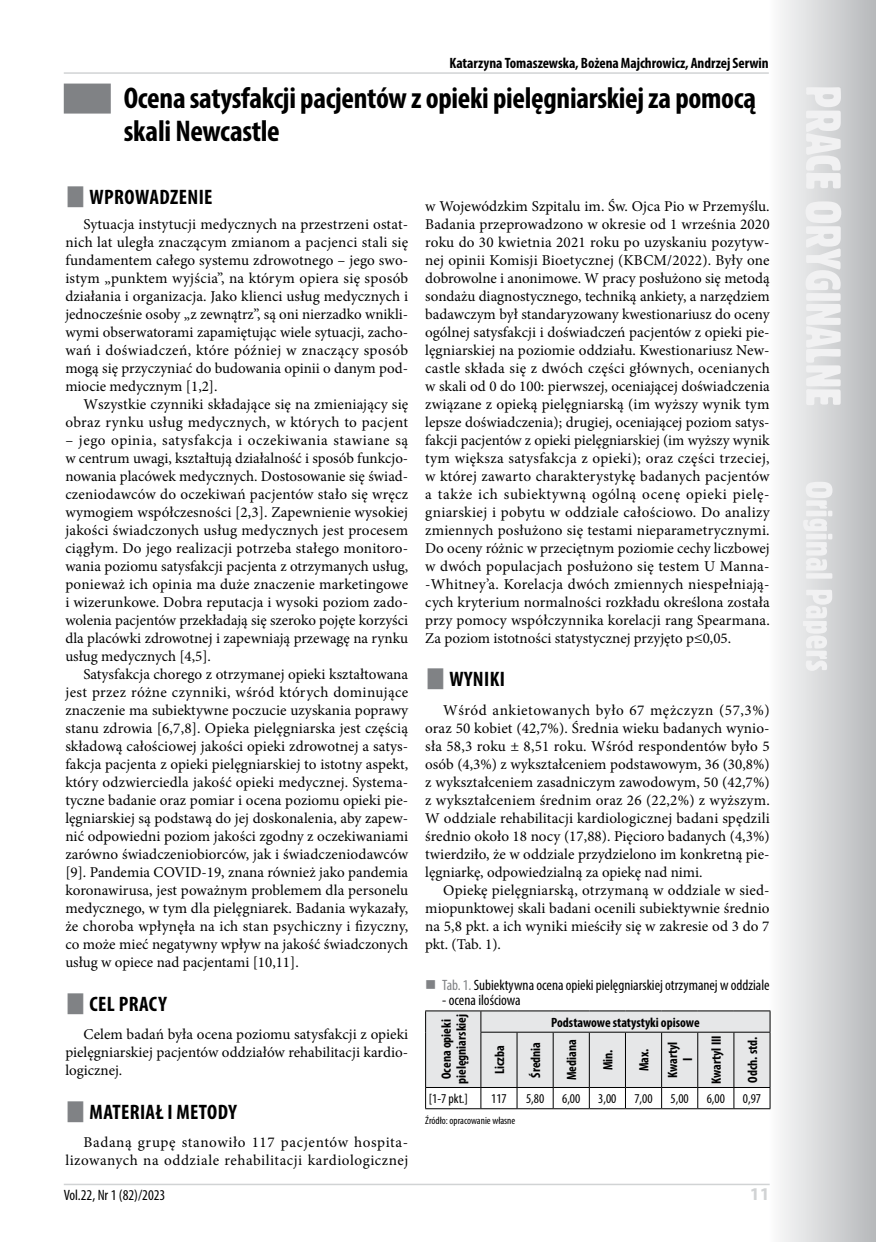
<style>
.page{position:relative;width:876px;height:1242px;background:#fff}
.page>*{position:absolute;margin:0;border:0;box-sizing:border-box;transform-origin:0 0}
.t1{font:700 condensed 30px/33px "Myriad Pro";letter-spacing:-.01em;color:#000}
.t2{font:700 condensed 21px "Myriad Pro";letter-spacing:.02em;color:#000}
.t3{font:700 18px "Myriad Pro";color:#d1d3d4}
.t4{font:15px/18px "Minion Pro";letter-spacing:.005em;color:#000;text-align:justify}
.t5{font:condensed 15px "Myriad Pro";color:#000}
.t6{font:15px/18px "Minion Pro";letter-spacing:.035em;color:#000;text-align:right}
.t7{font:700 condensed 15px "Myriad Pro";color:#000}
.t8{font:700 condensed 13.5px/28.7px "Myriad Pro";color:#000;text-align:center}
.t9{font:condensed 13.5px "Myriad Pro";color:#000}
.t10{font:condensed 10.5px "Myriad Pro";color:#000}
.s1{color:#808285}
</style>
<div class="page">
<svg style="left:768px;top:0;width:108px;height:1242px"></svg>
<svg style="left:803px;top:87px;width:38px;height:584px"></svg>
<hr style="left:64px;top:1183px;width:706px;height:2px;background:#d1d3d4">
<hr style="left:64px;top:72px;width:705px;height:2px;background:#d1d3d4">
<div style="left:64px;top:84px;width:47px;height:30px;background:#808285"></div>
<hr style="left:425px;top:1010px;width:56px;height:1px;background:#000">
<hr style="left:425px;top:1108px;width:56px;height:1px;background:#000">
<hr style="left:481px;top:1108px;width:36px;height:1px;background:#000">
<hr style="left:517px;top:1108px;width:36px;height:1px;background:#000">
<hr style="left:553px;top:1108px;width:36px;height:1px;background:#000">
<hr style="left:589px;top:1108px;width:36px;height:1px;background:#000">
<hr style="left:625px;top:1108px;width:37px;height:1px;background:#000">
<hr style="left:662px;top:1108px;width:36px;height:1px;background:#000">
<hr style="left:698px;top:1108px;width:36px;height:1px;background:#000">
<hr style="left:734px;top:1108px;width:36px;height:1px;background:#000">
<hr style="left:481px;top:1010px;width:36px;height:1px;background:#000">
<hr style="left:517px;top:1010px;width:36px;height:1px;background:#000">
<hr style="left:553px;top:1010px;width:36px;height:1px;background:#000">
<hr style="left:589px;top:1010px;width:36px;height:1px;background:#000">
<hr style="left:625px;top:1010px;width:37px;height:1px;background:#000">
<hr style="left:662px;top:1010px;width:36px;height:1px;background:#000">
<hr style="left:698px;top:1010px;width:36px;height:1px;background:#000">
<hr style="left:734px;top:1010px;width:36px;height:1px;background:#000">
<svg style="left:425px;top:1011px;width:346px;height:97px"></svg>
<hr style="left:770px;top:1032px;width:1px;height:55px;background:#000">
<p class="t7" style="left:449px;top:54px;width:321px">Katarzyna Tomaszewska, Bożena Majchrowicz, Andrzej Serwin</p>
<h1 class="t1" style="left:124px;top:80px;width:634px">Ocena satysfakcji pacjentów z opieki pielęgniarskiej za pomocą skali Newcastle</h1>
<h2 class="t2" style="left:90px;top:184px;width:125px">WPROWADZENIE</h2>
<p class="t4" style="left:65px;top:215px;width:344px;text-indent:18px">Sytuacja instytucji medycznych na przestrzeni ostat&shy;nich lat uległa znaczącym zmianom a pacjenci stali się fundamentem całego systemu zdrowotnego – jego swo&shy;istym „punktem wyjścia”, na którym opiera się sposób działania i organizacja. Jako klienci usług medycznych i jednocześnie osoby „z zewnątrz”, są oni nierzadko wnikli&shy;wymi obserwatorami zapamiętując wiele sytuacji, zacho&shy;wań i doświadczeń, które później w znaczący sposób mogą się przyczyniać do budowania opinii o danym pod&shy;miocie medycznym [1,2].</p>
<p class="t4" style="left:65px;top:395px;width:344px;text-align:right">Wszystkie czynniki składające się na zmieniający się obraz rynku usług medycznych, w których to pacjent</p>
<p class="t4" style="left:65px;top:431px;width:344px">– jego opinia, satysfakcja i oczekiwania stawiane są w centrum uwagi, kształtują działalność i sposób funkcjo&shy;nowania placówek medycznych. Dostosowanie się świad&shy;czeniodawców do oczekiwań pacjentów stało się wręcz wymogiem współczesności [2,3]. Zapewnienie wysokiej jakości świadczonych usług medycznych jest procesem ciągłym. Do jego realizacji potrzeba stałego monitoro&shy;wania poziomu satysfakcji pacjenta z otrzymanych usług, ponieważ ich opinia ma duże znaczenie marketingowe i wizerunkowe. Dobra reputacja i wysoki poziom zado&shy;wolenia pacjentów przekładają się szeroko pojęte korzyści dla placówki zdrowotnej i zapewniają przewagę na rynku usług medycznych [4,5].</p>
<p class="t4" style="left:65px;top:665px;width:344px;text-indent:18px">Satysfakcja chorego z otrzymanej opieki kształtowana jest przez różne czynniki, wśród których dominujące znaczenie ma subiektywne poczucie uzyskania poprawy stanu zdrowia [6,7,8]. Opieka pielęgniarska jest częścią składową całościowej jakości opieki zdrowotnej a satys&shy;fakcja pacjenta z opieki pielęgniarskiej to istotny aspekt, który odzwierciedla jakość opieki medycznej. Systema&shy;tyczne badanie oraz pomiar i ocena poziomu opieki pie&shy;lęgniarskiej są podstawą do jej doskonalenia, aby zapew&shy;nić odpowiedni poziom jakości zgodny z oczekiwaniami zarówno świadczeniobiorców, jak i świadczeniodawców [9]. Pandemia COVID-19, znana również jako pandemia koronawirusa, jest poważnym problemem dla personelu medycznego, w tym dla pielęgniarek. Badania wykazały, że choroba wpłynęła na ich stan psychiczny i fizyczny, co może mieć negatywny wpływ na jakość świadczonych usług w opiece nad pacjentami [10,11].</p>
<h2 class="t2" style="left:90px;top:990px;width:79px">CEL PRACY</h2>
<p class="t4" style="left:65px;top:1025px;width:344px;text-indent:18px">Celem badań była ocena poziomu satysfakcji z opieki pielęgniarskiej pacjentów oddziałów rehabilitacji kardio&shy;logicznej.</p>
<h2 class="t2" style="left:90px;top:1098px;width:149px">MATERIAŁ I METODY</h2>
<p class="t6" style="left:65px;top:1133px;width:344px">Badaną grupę stanowiło 117 pacjentów hospita&shy;lizowanych na oddziale rehabilitacji kardiologicznej</p>
<p class="t4" style="left:425px;top:197px;width:346px">w Wojewódzkim Szpitalu im. Św. Ojca Pio w Przemyślu.<br>Badania przeprowadzono w okresie od 1 września 2020 roku do 30 kwietnia 2021 roku po uzyskaniu pozytyw&shy;nej opinii Komisji Bioetycznej (KBCM/2022). Były one dobrowolne i anonimowe. W pracy posłużono się metodą sondażu diagnostycznego, techniką ankiety, a narzędziem badawczym był standaryzowany kwestionariusz do oceny ogólnej satysfakcji i doświadczeń pacjentów z opieki pie&shy;lęgniarskiej na poziomie oddziału. Kwestionariusz New&shy;castle składa się z dwóch części głównych, ocenianych w skali od 0 do 100: pierwszej, oceniającej doświadczenia związane z opieką pielęgniarską (im wyższy wynik tym lepsze doświadczenia); drugiej, oceniającej poziom satys&shy;fakcji pacjentów z opieki pielęgniarskiej (im wyższy wynik tym większa satysfakcja z opieki); oraz części trzeciej, w której zawarto charakterystykę badanych pacjentów a także ich subiektywną ogólną ocenę opieki pielę&shy;gniarskiej i pobytu w oddziale całościowo. Do analizy zmiennych posłużono się testami nieparametrycznymi.<br>Do oceny różnic w przeciętnym poziomie cechy liczbowej w dwóch populacjach posłużono się testem U Manna--Whitney’a. Korelacja dwóch zmiennych niespełniają&shy;cych kryterium normalności rozkładu określona została przy pomocy współczynnika korelacji rang Spearmana.<br>Za poziom istotności statystycznej przyjęto p≤0,05.</p>
<h2 class="t2" style="left:449px;top:666px;width:57px">WYNIKI</h2>
<p class="t4" style="left:425px;top:701px;width:346px;text-indent:18px">Wśród ankietowanych było 67 mężczyzn (57,3%) oraz 50 kobiet (42,7%). Średnia wieku badanych wynio&shy;sła 58,3 roku ± 8,51 roku. Wśród respondentów było 5 osób (4,3%) z wykształceniem podstawowym, 36 (30,8%) z wykształceniem zasadniczym zawodowym, 50 (42,7%) z wykształceniem średnim oraz 26 (22,2%) z wyższym.<br>W oddziale rehabilitacji kardiologicznej badani spędzili średnio około 18 nocy (17,88). Pięcioro badanych (4,3%) twierdziło, że w oddziale przydzielono im konkretną pie&shy;lęgniarkę, odpowiedzialną za opiekę nad nimi.</p>
<p class="t4" style="left:425px;top:881px;width:346px;text-indent:18px">Opiekę pielęgniarską, otrzymaną w oddziale w sied&shy;miopunktowej skali badani ocenili subiektywnie średnio na 5,8 pkt. a ich wyniki mieściły się w zakresie od 3 do 7 pkt. (Tab. 1).</p>
<p class="t5" style="left:442px;top:975px;width:329px"><span class="s1">Tab. 1.</span> Subiektywna ocena opieki pielęgniarskiej otrzymanej w oddziale</p>
<p class="t5" style="left:442px;top:990px;width:80px">- ocena ilościowa</p>
<p class="t8" style="left:438px;top:1084px;width:72px;line-height:15px;rotate:-90deg">Ocena opieki pielęgniarskiej</p>
<p class="t8" style="left:551px;top:1007px;width:150px">Podstawowe statystyki opisowe</p>
<p class="t8" style="left:485px;top:1074px;width:30px;rotate:-90deg">Liczba</p>
<p class="t8" style="left:521px;top:1077px;width:37px;rotate:-90deg">Średnia</p>
<p class="t8" style="left:557px;top:1080px;width:42px;rotate:-90deg">Mediana</p>
<p class="t8" style="left:593px;top:1070px;width:22px;rotate:-90deg">Min.</p>
<p class="t8" style="left:629px;top:1078px;width:38px;rotate:-90deg">Max.<br>Kwartyl</p>
<p class="t8" style="left:673px;top:1084px;width:50px;rotate:-90deg">I<br>Kwartyl III</p>
<p class="t8" style="left:738px;top:1082px;width:47px;rotate:-90deg">Odch. std.</p>
<p class="t9" style="left:429px;top:1090px;width:41px">[1-7 pkt.]</p>
<p class="t9" style="left:491px;top:1090px;width:17px">117</p>
<p class="t9" style="left:526px;top:1090px;width:20px">5,80</p>
<p class="t9" style="left:562px;top:1090px;width:20px">6,00</p>
<p class="t9" style="left:598px;top:1090px;width:20px">3,00</p>
<p class="t9" style="left:634px;top:1090px;width:20px">7,00</p>
<p class="t9" style="left:671px;top:1090px;width:20px">5,00</p>
<p class="t9" style="left:707px;top:1090px;width:20px">6,00</p>
<p class="t9" style="left:743px;top:1090px;width:20px">0,97</p>
<p class="t10" style="left:425px;top:1114px;width:92px">Źródło: opracowanie własne</p>
<p class="t5" style="left:64px;top:1186px;width:103px">Vol.22, Nr 1 (82)/2023</p>
<p class="t3" style="left:750px;top:1182px;width:21px">11</p>
</div>
